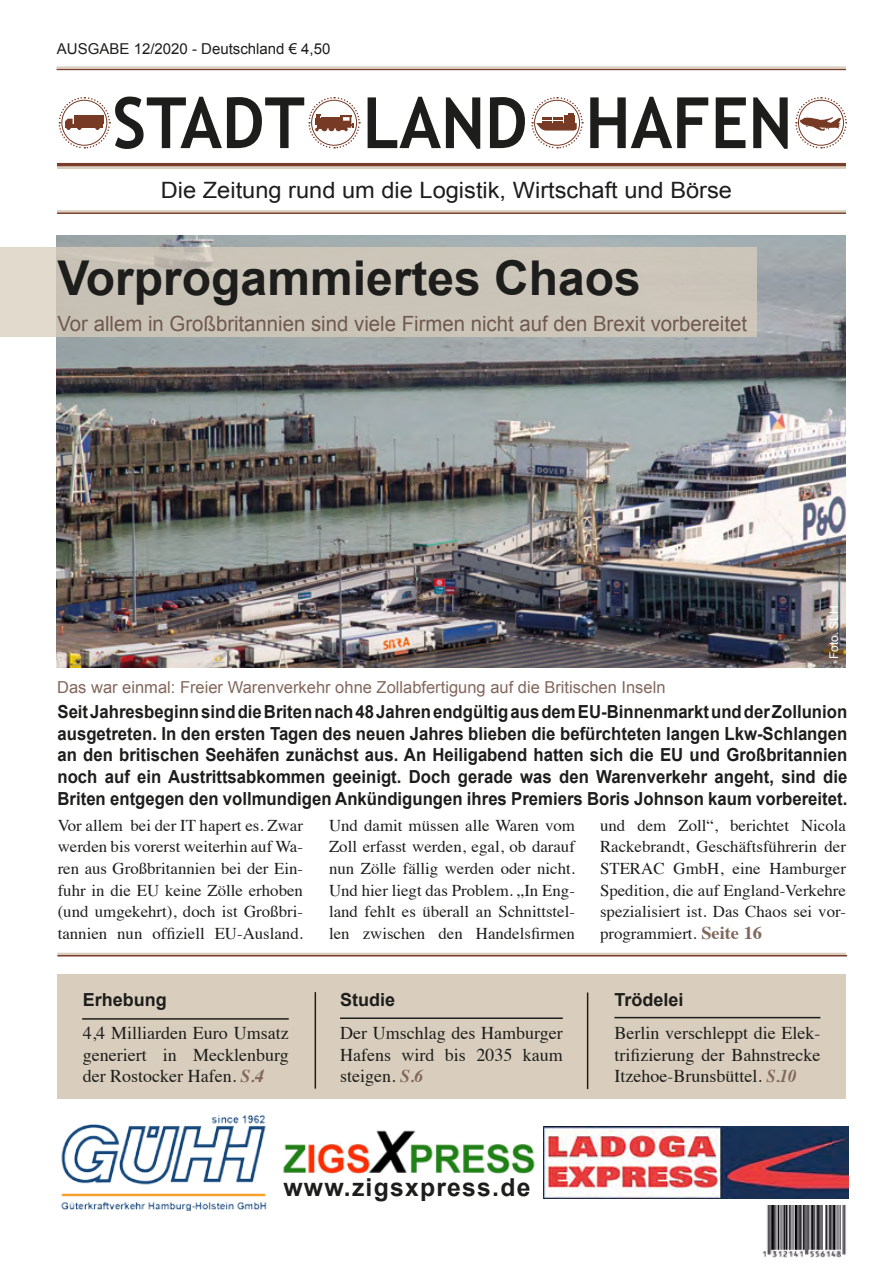
<style>
.page{position:relative;width:893px;height:1263px;background:#fff}
.page>*{position:absolute;margin:0;border:0;box-sizing:border-box;transform-origin:0 0}
.t1{font:700 48px "Arial";color:#1d1d1b}
.t2{font:700 24.75px "Arial";letter-spacing:.05em;color:#1d1d1b}
.t3{font:22.5px "Arial";color:#1d1d1b;scale:1.05 1}
.t4{font:21px "Arial";color:#70594f}
.t5{font:700 18px/21.6px "Arial";color:#1d1d1b;text-align:justify;scale:.93 1}
.t6{font:18px/21.6px "Times";color:#1d1d1b;text-align:justify}
.t7{font:700 18px "Arial";color:#1d1d1b}
.t8{font:16.5px/21.6px "Times";color:#1d1d1b;text-align:justify}
.t9{font:16.5px "Arial";color:#82675c}
.t10{font:15px "Arial";color:#1d1d1b}
.t11{font:12px "Arial";color:#fff}
.s1{font-weight:700;font-size:18px;color:#82675c}
.s2{font-weight:700;font-style:italic;color:#82675c}
</style>
<div class="page">
<div style="left:57px;top:975px;width:789px;height:124px;background:#d9cebd"></div>
<hr style="left:82px;top:1018px;width:207px;height:2px;background:#1d1d1b">
<hr style="left:340px;top:1017px;width:223px;height:2px;background:#1d1d1b">
<hr style="left:614px;top:1017px;width:206px;height:1px;background:#1d1d1b">
<hr style="left:315px;top:992px;width:1px;height:97px;background:#1d1d1b">
<hr style="left:587px;top:992px;width:1px;height:97px;background:#1d1d1b">
<img style="left:61px;top:1114px;width:205px;height:96px">
<img style="left:283px;top:1130px;width:252px;height:44px">
<hr style="left:57px;top:69px;width:789px;height:1px;background:#793e2b">
<hr style="left:57px;top:66px;width:789px;height:3px;background:#d9cebd">
<hr style="left:57px;top:166px;width:790px;height:3px;background:#d9cebd">
<hr style="left:57px;top:210px;width:790px;height:2px;background:#d9cebd">
<hr style="left:57px;top:163px;width:790px;height:3px;background:#793e2b">
<hr style="left:57px;top:212px;width:790px;height:2px;background:#793e2b">
<div style="left:846px;top:61px;width:26px;height:175px;background:#fff"></div>
<hr style="left:57px;top:953px;width:789px;height:2px;background:#d9cebd">
<hr style="left:57px;top:955px;width:790px;height:1px;background:#793e2b">
<svg style="left:590px;top:97px;width:198px;height:52px"></svg>
<svg style="left:368px;top:97px;width:216px;height:52px"></svg>
<svg style="left:59px;top:97px;width:302px;height:52px"></svg>
<svg style="left:795px;top:97px;width:52px;height:52px"></svg>
<img style="left:544px;top:1126px;width:304px;height:73px">
<img style="left:762px;top:1206px;width:84px;height:52px">
<img style="left:57px;top:236px;width:789px;height:432px">
<svg style="left:0;top:247px;width:757px;height:90px;background:#ccc5b9"></svg>
<p class="t10" style="left:57px;top:39px;width:275px">AUSGABE 12/2020 - Deutschland € 4,50</p>
<h3 class="t3" style="left:161px;top:175px;width:545px">Die Zeitung rund um die Logistik, Wirtschaft und Börse</h3>
<h1 class="t1" style="left:58px;top:246px;width:585px">Vorprogammiertes Chaos</h1>
<p class="t4" style="left:58px;top:309px;width:691px">Vor allem in Großbritannien sind viele Firmen nicht auf den Brexit vorbereitet</p>
<p class="t11" style="left:826px;top:659px;width:56px;rotate:-90deg">Foto. SLH</p>
<p class="t9" style="left:57px;top:676px;width:610px">Das war einmal: Freier Warenverkehr ohne Zollabfertigung auf die Britischen Inseln</p>
<p class="t5" style="left:58px;top:702px;width:851px">Seit Jahresbeginn sind die Briten nach 48 Jahren endgültig aus dem EU-Binnenmarkt und der Zollunion ausgetreten. In den ersten Tagen des neuen Jahres blieben die befürchteten langen Lkw-Schlangen an den britischen Seehäfen zunächst aus. An Heiligabend hatten sich die EU und Großbritannien noch auf ein Austrittsabkommen geeinigt. Doch gerade was den Warenverkehr angeht, sind die Briten entgegen den vollmundigen Ankündigungen ihres Premiers Boris Johnson kaum vorbereitet.</p>
<p class="t8" style="left:58px;top:813px;width:247px">Vor allem bei der IT hapert es. Zwar werden bis vorerst weiterhin auf Wa&shy;ren aus Großbritannien bei der Ein&shy;fuhr in die EU keine Zölle erhoben (und umgekehrt), doch ist Großbri&shy;tannien nun offiziell EU-Ausland.</p>
<p class="t8" style="left:329px;top:813px;width:247px">Und damit müssen alle Waren vom Zoll erfasst werden, egal, ob darauf nun Zölle fällig werden oder nicht.<br>Und hier liegt das Problem. „In Eng&shy;land fehlt es überall an Schnittstel&shy;len zwischen den Handelsfirmen</p>
<p class="t8" style="left:600px;top:813px;width:247px">und dem Zoll“, berichtet Nicola Rackebrandt, Geschäftsführerin der STERAC GmbH, eine Hamburger Spedition, die auf England-Verkehre spezialisiert ist. Das Chaos sei vor&shy;programmiert. <span class="s1">Seite 16</span></p>
<p class="t7" style="left:83px;top:987px;width:86px">Erhebung</p>
<p class="t6" style="left:83px;top:1021px;width:208px">4,4 Milliarden Euro Umsatz generiert in Mecklenburg der Rostocker Hafen. <span class="s2">S.4</span></p>
<p class="t7" style="left:340px;top:987px;width:57px">Studie</p>
<p class="t6" style="left:340px;top:1021px;width:224px">Der Umschlag des Hamburger Hafens wird bis 2035 kaum steigen. <span class="s2">S.6</span></p>
<h2 class="t2" style="left:283px;top:1171px;width:249px">www.zigsxpress.de</h2>
<p class="t7" style="left:614px;top:987px;width:71px">Trödelei</p>
<p class="t6" style="left:614px;top:1021px;width:208px">Berlin verschleppt die Elek&shy;trifizierung der Bahnstrecke Itzehoe-Brunsbüttel. <span class="s2">S.10</span></p>
</div>
